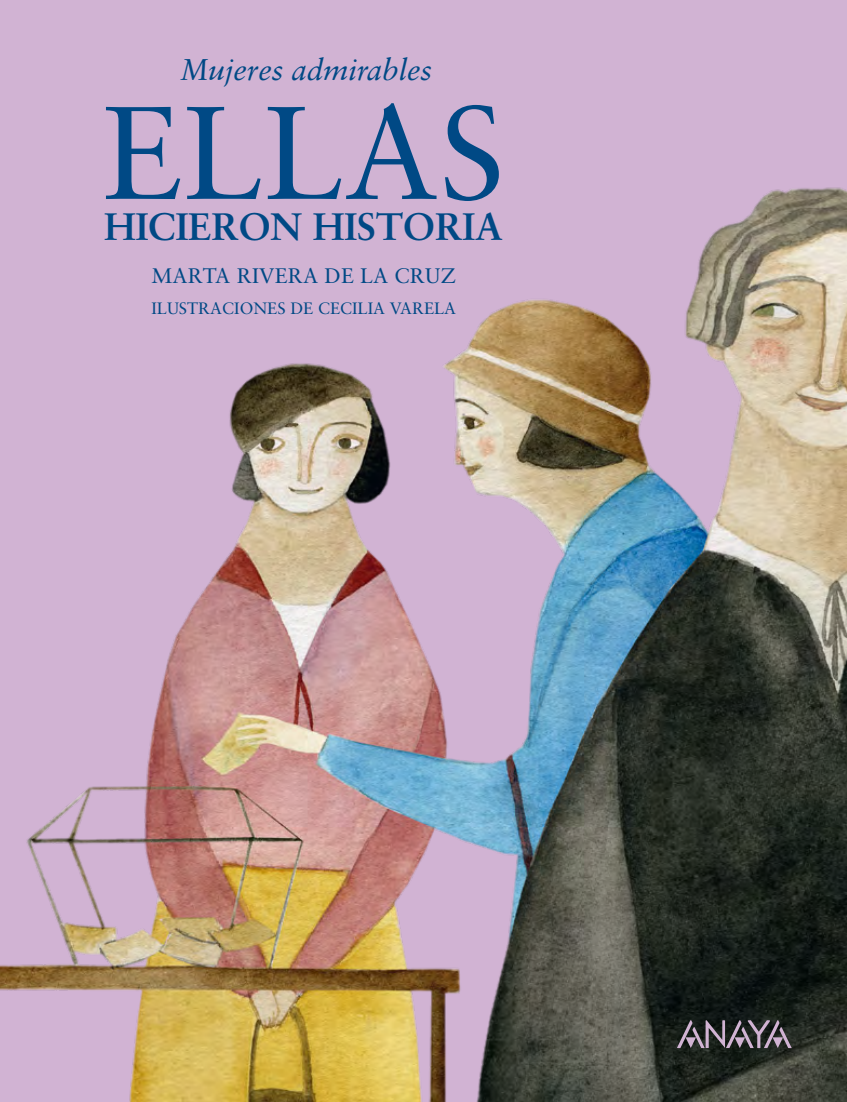
<style>
.page{position:relative;width:847px;height:1102px;background:#fff}
.page>*{position:absolute;margin:0;border:0;box-sizing:border-box;transform-origin:0 0}
.t1{font:132px "Sabon";color:#004985}
.t2{font:700 38.25px "Sabon";letter-spacing:-.005em;color:#004985}
.t3{font:30px "Sabon Italic Os F";color:#004985}
.t4{font:21px "Sabon";letter-spacing:.01em;color:#004985}
.t5{font:16.5px "Sabon";letter-spacing:.005em;color:#004985}
</style>
<div class="page">
<img style="left:0;top:0;width:847px;height:1102px">
<svg style="left:677px;top:1020px;width:115px;height:28px"></svg>
<p class="t3" style="left:180px;top:53px;width:253px">Mujeres admirables</p>
<p class="t1" style="left:102px;top:74px;width:405px">ELLAS</p>
<p class="t2" style="left:104px;top:203px;width:400px">HICIERON HISTORIA</p>
<p class="t4" style="left:151px;top:263px;width:306px">MARTA RIVERA DE LA CRUZ</p>
<p class="t5" style="left:151px;top:299px;width:306px">ILUSTRACIONES DE CECILIA VARELA</p>
</div>
